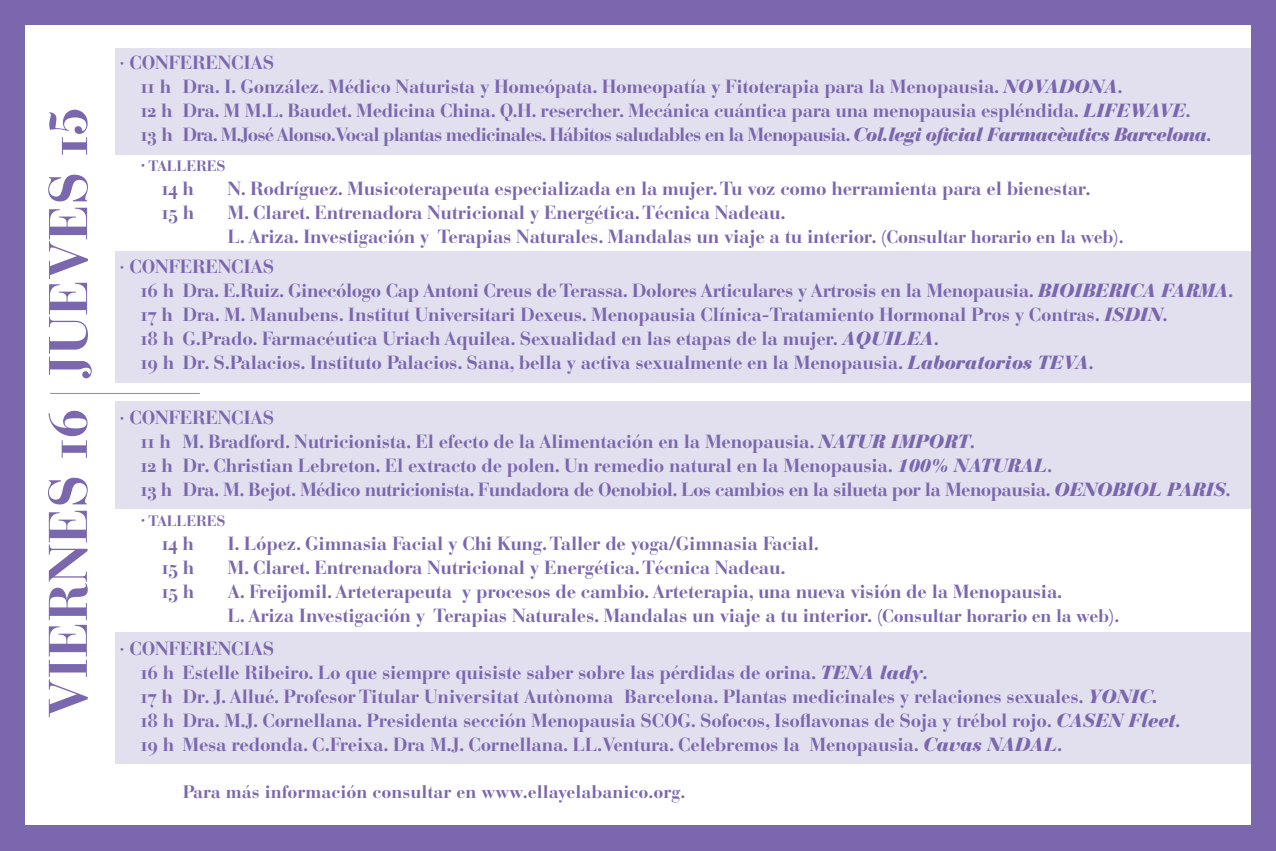
<style>
.page{position:relative;width:1276px;height:851px;background:#fff}
.page>*{position:absolute;margin:0;border:0;box-sizing:border-box;transform-origin:0 0}
.t1{font:54px "Bauer Bodoni Bold Os F";color:#7a67ae}
.t2{font:18.9px/24px "Bauer Bodoni Bold Os F";letter-spacing:-.015em;color:#7a67ae}
.t3{font:18px "Bauer Bodoni Bold Os F";color:#7a67ae}
.t4{font:15px "Bauer Bodoni Bold Os F";letter-spacing:-.015em;color:#7a67ae}
.s1{font-family:"Bauer Bodoni CE";font-weight:900;font-style:italic}
.s2{font-size:18.9px}
.s3{font-size:18px}
</style>
<div class="page">
<div style="left:0;top:0;width:1276px;height:850px;background:#7a67ae"></div>
<div style="left:25px;top:26px;width:1225px;height:799px;background:#fff"></div>
<div style="left:115px;top:632px;width:1135px;height:131px;background:#e2dfef"></div>
<div style="left:115px;top:401px;width:1135px;height:108px;background:#e2dfef"></div>
<div style="left:115px;top:48px;width:1135px;height:106px;background:#e2dfef"></div>
<div style="left:115px;top:251px;width:1135px;height:132px;background:#e2dfef"></div>
<hr style="left:50px;top:393px;width:150px;height:1px;background:#9283bd">
<h1 class="t1" style="left:36px;top:378px;width:272px;rotate:-90deg">JUEVES 15</h1>
<h1 class="t1" style="left:36px;top:717px;width:311px;rotate:-90deg">VIERNES 16</h1>
<p class="t2" style="left:140px;top:51px;width:1072px;text-indent:-21px">· CONFERENCIAS<br>11 h Dra. I. González. Médico Naturista y Homeópata. Homeopatía y Fitoterapia para la Menopausia. <span class="s1">NOVADONA</span>.<br>12 h Dra. M M.L. Baudet. Medicina China. Q.H. resercher. Mecánica cuántica para una menopausia espléndida. <span class="s1">LIFEWAVE</span>.<br>13 h Dra. M.José Alonso.Vocal plantas medicinales. Hábitos saludables en la Menopausia. <span class="s1">Col.legi oficial Farmacèutics Barcelona</span>.</p>
<p class="t4" style="left:140px;top:157px;width:87px"><span class="s2">·</span> TALLERES</p>
<p class="t2" style="left:161px;top:177px;width:34px">14 h</p>
<p class="t2" style="left:227px;top:177px;width:864px">N. Rodríguez. Musicoterapeuta especializada en la mujer. Tu voz como herramienta para el bienestar.</p>
<p class="t2" style="left:161px;top:201px;width:34px">15 h</p>
<p class="t2" style="left:227px;top:201px;width:898px">M. Claret. Entrenadora Nutricional y Energética. Técnica Nadeau.<br>L. Ariza. Investigación y Terapias Naturales. Mandalas un viaje a tu interior. <span class="s3">(Consultar horario en la web).</span></p>
<p class="t2" style="left:140px;top:255px;width:1094px;text-indent:-21px">· CONFERENCIAS<br>16 h Dra. E.Ruiz. Ginecólogo Cap Antoni Creus de Terassa. Dolores Articulares y Artrosis en la Menopausia. <span class="s1">BIOIBERICA FARMA</span>.<br>17 h Dra. M. Manubens. Institut Universitari Dexeus. Menopausia Clínica-Tratamiento Hormonal Pros y Contras. <span class="s1">ISDIN</span>.<br>18 h G.Prado. Farmacéutica Uriach Aquilea. Sexualidad en las etapas de la mujer. <span class="s1">AQUILEA</span>.<br>19 h Dr. S.Palacios. Instituto Palacios. Sana, bella y activa sexualmente en la Menopausia. <span class="s1">Laboratorios TEVA</span>.</p>
<p class="t2" style="left:140px;top:405px;width:1091px;text-indent:-21px">· CONFERENCIAS<br>11 h M. Bradford. Nutricionista. El efecto de la Alimentación en la Menopausia. <span class="s1">NATUR IMPORT</span>.<br>12 h Dr. Christian Lebreton. El extracto de polen. Un remedio natural en la Menopausia. <span class="s1">100% NATURAL</span>.<br>13 h Dra. M. Bejot. Médico nutricionista. Fundadora de Oenobiol. Los cambios en la silueta por la Menopausia. <span class="s1">OENOBIOL PARIS</span>.</p>
<p class="t4" style="left:140px;top:511px;width:87px"><span class="s2">·</span> TALLERES</p>
<p class="t2" style="left:161px;top:531px;width:34px">14 h</p>
<p class="t2" style="left:227px;top:531px;width:593px">I. López. Gimnasia Facial y Chi Kung. Taller de yoga/Gimnasia Facial.</p>
<p class="t2" style="left:161px;top:555px;width:34px">15 h</p>
<p class="t2" style="left:227px;top:555px;width:560px">M. Claret. Entrenadora Nutricional y Energética. Técnica Nadeau.</p>
<p class="t2" style="left:161px;top:579px;width:34px">15 h</p>
<p class="t2" style="left:227px;top:579px;width:893px">A. Freijomil. Arteterapeuta y procesos de cambio. Arteterapia, una nueva visión de la Menopausia.<br>L. Ariza Investigación y Terapias Naturales. Mandalas un viaje a tu interior. <span class="s3">(Consultar horario en la web).</span></p>
<p class="t2" style="left:140px;top:636px;width:1041px;text-indent:-21px">· CONFERENCIAS<br>16 h Estelle Ribeiro. Lo que siempre quisiste saber sobre las pérdidas de orina. <span class="s1">TENA lady</span>.<br>17 h Dr. J. Allué. Profesor Titular Universitat Autònoma Barcelona. Plantas medicinales y relaciones sexuales. <span class="s1">YONIC.<br></span>18 h Dra. M.J. Cornellana. Presidenta sección Menopausia SCOG. Sofocos, Isoflavonas de Soja y trébol rojo. <span class="s1">CASEN Fleet</span>.<br>19 h Mesa redonda. C.Freixa. Dra M.J. Cornellana. LL.Ventura. Celebremos la Menopausia. <span class="s1">Cavas NADAL</span>.</p>
<p class="t3" style="left:183px;top:781px;width:504px">Para más información consultar en www.ellayelabanico.org.</p>
</div>
